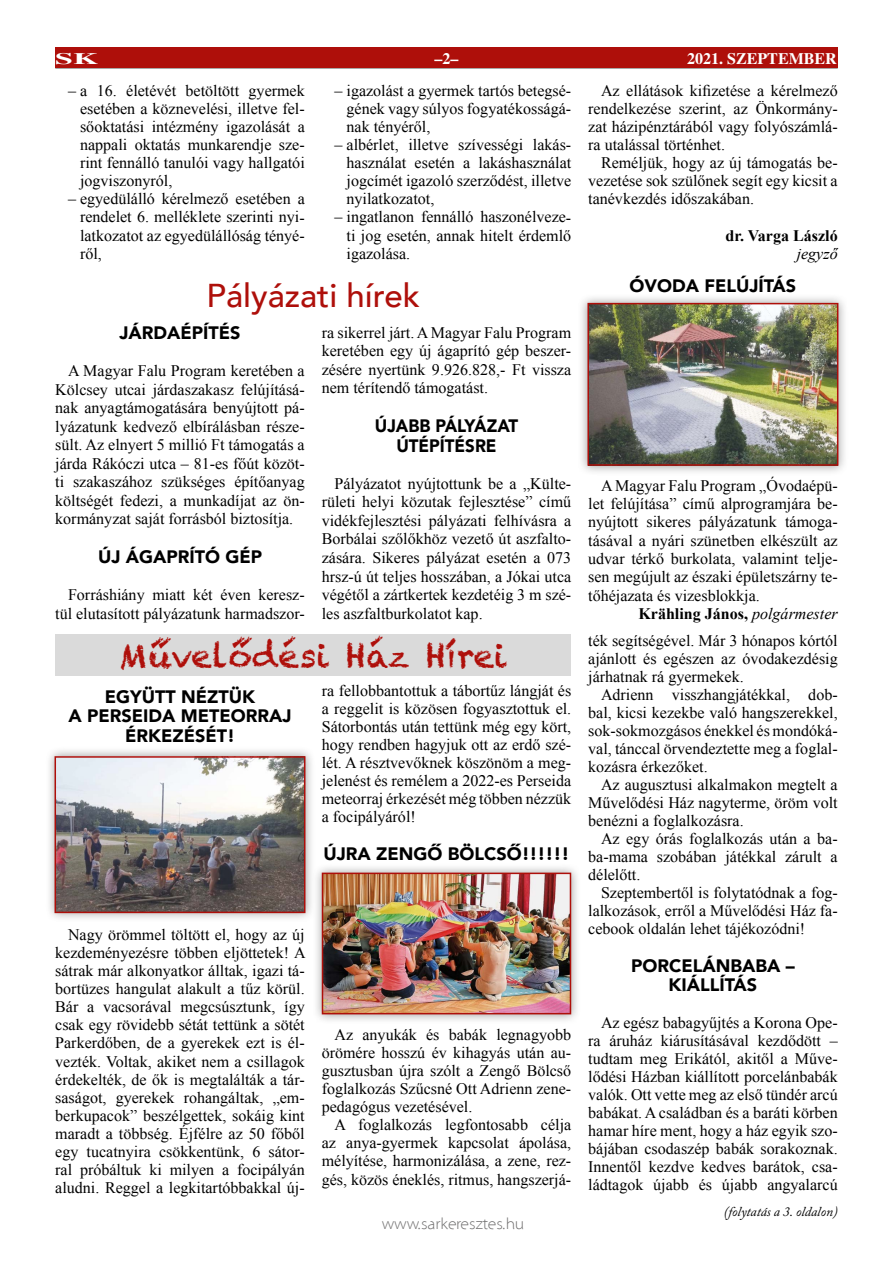
<style>
.page{position:relative;width:893px;height:1263px;background:#fff}
.page>*{position:absolute;margin:0;border:0;box-sizing:border-box;transform-origin:0 0}
.t1{font:33px "Chalkduster H";color:#ae0f0a}
.t2{font:500 33px "Avenir";color:#ae0f0a}
.t3{font:900 18px/19.5px "Avenir";color:#000;text-align:center}
.t4{font:900 18px/20px "Avenir";color:#000;text-align:center;scale:.94 1}
.t5{font:16.05px/18px "Times New Roman";color:#000;text-align:justify}
.t6{font:700 16.05px "Times New Roman";color:#000}
.t7{font:300 16.05px "Santana";color:#706f6f}
.t8{font:700 16.05px "STIX General";color:#fff}
.t9{font:italic 16.05px "Times New Roman";color:#000}
.t10{font:700 16.05px "STIX General";color:#fff;scale:2 1}
.t11{font:italic 13.5px "Adobe Caslon Pro";color:#000}
.s1{font-weight:400;font-style:italic}
</style>
<div class="page">
<hr style="left:55px;top:67px;width:783px;height:2px;background:#706f6f">
<div style="left:55px;top:48px;width:783px;height:20px;background:#ae0f0a"></div>
<div style="left:578px;top:293px;width:270px;height:182px;background:#706f6f;opacity:.66"></div>
<img style="left:590px;top:306px;width:245px;height:157px">
<div style="left:587px;top:303px;width:251px;height:163px;border:2px solid #ae0f0a"></div>
<div style="left:55px;top:634px;width:516px;height:42px;background:#dadada"></div>
<div style="left:45px;top:746px;width:270px;height:176px;background:#706f6f;opacity:.66"></div>
<img style="left:58px;top:759px;width:244px;height:151px">
<div style="left:55px;top:756px;width:250px;height:157px;border:2px solid #ae0f0a"></div>
<div style="left:312px;top:863px;width:269px;height:161px;background:#706f6f;opacity:.66"></div>
<img style="left:325px;top:876px;width:243px;height:135px">
<div style="left:322px;top:873px;width:249px;height:141px;border:2px solid #ae0f0a"></div>
<p class="t10" style="left:55px;top:47px;width:23px">SK</p>
<p class="t8" style="left:434px;top:47px;width:26px">–2–</p>
<p class="t8" style="left:687px;top:47px;width:151px">2021. SZEPTEMBER</p>
<p class="t5" style="left:80px;top:82px;width:226px;text-indent:-12px">– a 16. életévét betöltött gyermek esetében a köznevelési, illetve fel&shy;sőoktatási intézmény igazolását a nappali oktatás munkarendje sze&shy;rint fennálló tanulói vagy hallgatói jogviszonyról,</p>
<p class="t5" style="left:80px;top:190px;width:226px;text-indent:-12px">– egyedülálló kérelmező esetében a rendelet 6. melléklete szerinti nyi&shy;latkozatot az egyedülállóság tényé&shy;ről,</p>
<p class="t5" style="left:347px;top:82px;width:226px;text-indent:-12px">– igazolást a gyermek tartós betegsé&shy;gének vagy súlyos fogyatékosságá&shy;nak tényéről,</p>
<p class="t5" style="left:347px;top:136px;width:226px;text-indent:-12px">– albérlet, illetve szívességi lakás&shy;használat esetén a lakáshasználat jogcímét igazoló szerződést, illetve nyilatkozatot,</p>
<p class="t5" style="left:347px;top:208px;width:226px;text-indent:-12px">– ingatlanon fennálló haszonélveze&shy;ti jog esetén, annak hitelt érdemlő igazolása.</p>
<h1 class="t2" style="left:207px;top:267px;width:215px">Pályázati hírek</h1>
<p class="t3" style="left:119px;top:323px;width:123px">JÁRDAÉPÍTÉS</p>
<p class="t5" style="left:55px;top:361px;width:251px;line-height:18.6px;text-indent:13px">A Magyar Falu Program keretében a Kölcsey utcai járdaszakasz felújításá&shy;nak anyagtámogatására benyújtott pá&shy;lyázatunk kedvező elbírálásban része&shy;sült. Az elnyert 5 millió Ft támogatás a járda Rákóczi utca – 81-es főút közöt&shy;ti szakaszához szükséges építőanyag költségét fedezi, a munkadíjat az ön&shy;kormányzat saját forrásból biztosítja.</p>
<p class="t3" style="left:98px;top:546px;width:165px">ÚJ ÁGAPRÍTÓ GÉP</p>
<p class="t5" style="left:55px;top:585px;width:251px;line-height:18.6px;text-align:right">Forráshiány miatt két éven keresz&shy;tül elutasított pályázatunk harmadszor-</p>
<p class="t5" style="left:322px;top:323px;width:251px;line-height:18.6px">ra sikerrel járt. A Magyar Falu Program keretében egy új ágaprító gép beszer&shy;zésére nyertünk 9.926.828,- Ft vissza nem térítendő támogatást.</p>
<p class="t4" style="left:375px;top:415px;width:154px">ÚJABB PÁLYÁZAT<br>ÚTÉPÍTÉSRE</p>
<p class="t5" style="left:322px;top:474px;width:251px;line-height:18.6px;text-indent:13px">Pályázatot nyújtottunk be a „Külte&shy;rületi helyi közutak fejlesztése” című vidékfejlesztési pályázati felhívásra a Borbálai szőlőkhöz vezető út aszfalto&shy;zására. Sikeres pályázat esetén a 073 hrsz-ú út teljes hosszában, a Jókai utca végétől a zártkertek kezdetéig 3 m szé&shy;les aszfaltburkolatot kap.</p>
<h1 class="t1" style="left:119px;top:636px;width:389px">Művelődési Ház Hírei</h1>
<p class="t3" style="left:69px;top:686px;width:224px">EGYÜTT NÉZTÜK<br>A PERSEIDA METEORRAJ<br>ÉRKEZÉSÉT!</p>
<p class="t5" style="left:322px;top:681px;width:251px">ra fellobbantottuk a tábortűz lángját és a reggelit is közösen fogyasztottuk el.<br>Sátorbontás után tettünk még egy kört, hogy rendben hagyjuk ott az erdő szé&shy;lét. A résztvevőknek köszönöm a meg&shy;jelenést és remélem a 2022-es Perseida meteorraj érkezését még többen nézzük a focipályáról!</p>
<p class="t3" style="left:323px;top:843px;width:248px">ÚJRA ZENGŐ BÖLCSŐ!!!!!!</p>
<p class="t5" style="left:55px;top:925px;width:252px;text-indent:13px">Nagy örömmel töltött el, hogy az új kezdeményezésre többen eljöttetek! A sátrak már alkonyatkor álltak, igazi tá&shy;bortüzes hangulat alakult a tűz körül.<br>Bár a vacsorával megcsúsztunk, így csak egy rövidebb sétát tettünk a sötét Parkerdőben, de a gyerekek ezt is él&shy;vezték. Voltak, akiket nem a csillagok érdekelték, de ők is megtalálták a tár&shy;saságot, gyerekek rohangáltak, „em&shy;berkupacok” beszélgettek, sokáig kint maradt a többség. Éjfélre az 50 főből egy tucatnyira csökkentünk, 6 sátor&shy;ral próbáltuk ki milyen a focipályán aludni. Reggel a legkitartóbbakkal új-</p>
<p class="t5" style="left:322px;top:1025px;width:251px;text-indent:13px">Az anyukák és babák legnagyobb örömére hosszú év kihagyás után au&shy;gusztusban újra szólt a Zengő Bölcső foglalkozás Szűcsné Ott Adrienn zene&shy;pedagógus vezetésével.</p>
<p class="t5" style="left:322px;top:1116px;width:251px;text-indent:13px">A foglalkozás legfontosabb célja az anya-gyermek kapcsolat ápolása, mélyítése, harmonizálása, a zene, rez&shy;gés, közös éneklés, ritmus, hangszerjá-</p>
<p class="t7" style="left:382px;top:1215px;width:144px">www.sarkeresztes.hu</p>
<p class="t5" style="left:588px;top:82px;width:251px;text-indent:13px">Az ellátások kifizetése a kérelmező rendelkezése szerint, az Önkormány&shy;zat házipénztárából vagy folyószámlá&shy;ra utalással történhet.</p>
<p class="t5" style="left:588px;top:154px;width:251px;text-indent:13px">Reméljük, hogy az új támogatás be&shy;vezetése sok szülőnek segít egy kicsit a tanévkezdés időszakában.</p>
<p class="t6" style="left:725px;top:224px;width:114px">dr. Varga László</p>
<p class="t9" style="left:797px;top:242px;width:43px">jegyző</p>
<p class="t3" style="left:630px;top:275px;width:168px">ÓVODA FELÚJÍTÁS</p>
<p class="t5" style="left:588px;top:476px;width:251px;text-indent:13px">A Magyar Falu Program „Óvodaépü&shy;let felújítása” című alprogramjára be&shy;nyújtott sikeres pályázatunk támoga&shy;tásával a nyári szünetben elkészült az udvar térkő burkolata, valamint telje&shy;sen megújult az északi épületszárny te&shy;tőhéjazata és vizesblokkja.</p>
<p class="t6" style="left:638px;top:603px;width:201px">Krähling János, <span class="s1">polgármester</span></p>
<p class="t5" style="left:588px;top:631px;width:251px">ték segítségével. Már 3 hónapos kórtól ajánlott és egészen az óvodakezdésig járhatnak rá gyermekek.</p>
<p class="t5" style="left:588px;top:685px;width:251px;text-indent:13px">Adrienn visszhangjátékkal, dob&shy;bal, kicsi kezekbe való hangszerekkel, sok-sokmozgásos énekkel és mondóká&shy;val, tánccal örvendeztette meg a foglal&shy;kozásra érkezőket.</p>
<p class="t5" style="left:588px;top:775px;width:251px;text-indent:13px">Az augusztusi alkalmakon megtelt a Művelődési Ház nagyterme, öröm volt benézni a foglalkozásra.</p>
<p class="t5" style="left:588px;top:829px;width:251px;text-indent:13px">Az egy órás foglalkozás után a ba&shy;ba-mama szobában játékkal zárult a délelőtt.</p>
<p class="t5" style="left:588px;top:884px;width:251px;text-indent:13px">Szeptembertől is folytatódnak a fog&shy;lalkozások, erről a Művelődési Ház fa&shy;cebook oldalán lehet tájékozódni!</p>
<p class="t3" style="left:631px;top:955px;width:165px">PORCELÁNBABA –<br>KIÁLLÍTÁS</p>
<p class="t5" style="left:588px;top:1013px;width:251px;text-indent:13px">Az egész babagyűjtés a Korona Ope&shy;ra áruház kiárusításával kezdődött – tudtam meg Erikától, akitől a Műve&shy;lődési Házban kiállított porcelánbabák valók. Ott vette meg az első tündér arcú babákat. A családban és a baráti körben hamar híre ment, hogy a ház egyik szo&shy;bájában csodaszép babák sorakoznak.<br>Innentől kezdve kedves barátok, csa&shy;ládtagok újabb és újabb angyalarcú</p>
<p class="t11" style="left:724px;top:1204px;width:115px">(folytatás a 3. oldalon)</p>
</div>
